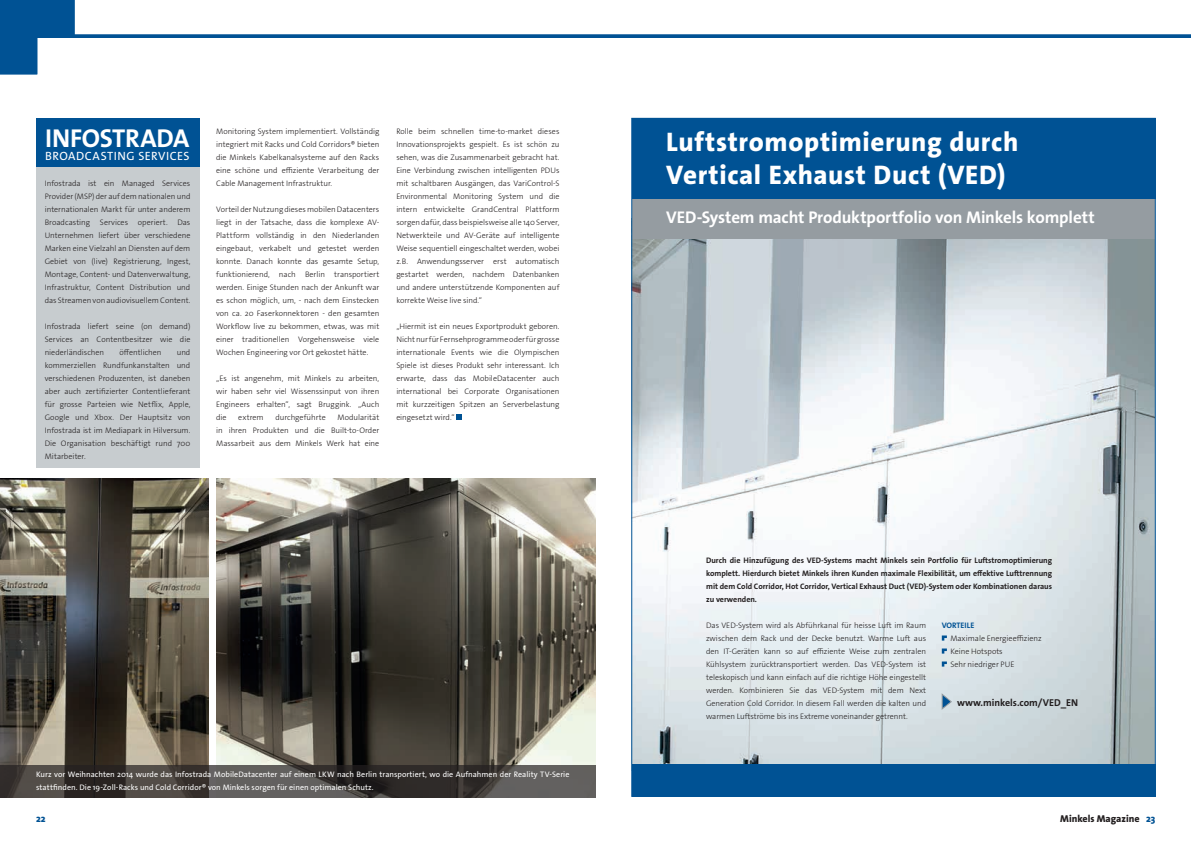
<style>
.page{position:relative;width:1191px;height:842px;background:#fff}
.page>*{position:absolute;margin:0;border:0;box-sizing:border-box;transform-origin:0 0}
.t1{font:800 27px/33px "The Sans Os F";letter-spacing:.025em;color:#fff}
.t2{font:700 26px "The Sans Os F";letter-spacing:-.01em;color:#fff}
.t3{font:700 17px "The Sans Os F";letter-spacing:-.01em;color:#fff}
.t4{font:12px "The Sans Os F";letter-spacing:.04em;color:#fff}
.t5{font:700 10px "The Sans Os F";color:#231f20}
.t6{font:800 10px "The Sans Os F";color:#231f20}
.t7{font:800 10px "The Sans Os F";color:#005294}
.t8{font:300 8px/13px "The Sans Os F";color:#231f20;text-align:justify}
.t9{font:700 8px/13px "The Sans Os F";color:#231f20;text-align:justify}
.t10{font:8px/13px "The Sans Os F";letter-spacing:.005em;color:#fff}
.t11{font:700 8px "The Sans Os F";color:#005294}
.s1{color:#005294}
</style>
<div class="page">
<svg style="left:0;top:0;width:1191px;height:74px"></svg>
<img style="left:216px;top:478px;width:379px;height:287px">
<img style="left:0;top:478px;width:208px;height:287px">
<svg style="left:0;top:765px;width:595px;height:32px;background:#464240"></svg>
<div style="left:36px;top:119px;width:163px;height:349px;background:#c7cccf"></div>
<div style="left:36px;top:119px;width:163px;height:48px;background:#005294"></div>
<img style="left:633px;top:238px;width:520px;height:526px">
<div style="left:632px;top:198px;width:523px;height:40px;background:#959ca1"></div>
<div style="left:632px;top:118px;width:523px;height:80px;background:#005294"></div>
<div style="left:632px;top:764px;width:523px;height:33px;background:#005294"></div>
<svg style="left:941px;top:635px;width:6px;height:6px"></svg>
<svg style="left:941px;top:648px;width:6px;height:6px"></svg>
<svg style="left:941px;top:661px;width:6px;height:6px"></svg>
<svg style="left:941px;top:693px;width:11px;height:17px"></svg>
<svg style="left:456px;top:414px;width:6px;height:6px"></svg>
<h2 class="t2" style="left:45px;top:121px;width:146px">INFOSTRADA</h2>
<h3 class="t4" style="left:45px;top:148px;width:146px">BROADCASTING SERVICES</h3>
<p class="t8" style="left:45px;top:176px;width:147px">Infostrada ist ein Managed Services Provider (MSP) der auf dem nationalen und internationalen Markt für unter anderem Broadcasting Services operiert. Das Unternehmen liefert über verschiedene Marken eine Vielzahl an Diensten auf dem Gebiet von (live) Registrierung, Ingest, Montage, Content- und Datenverwaltung, Infrastruktur, Content Distribution und das Streamen von audiovisuellem Content.</p>
<p class="t8" style="left:45px;top:319px;width:147px">Infostrada liefert seine (on demand)<br>Services an Contentbesitzer wie die niederländischen</p>
<p class="t8" style="left:119px;top:345px;width:44px">öffentlichen</p>
<p class="t8" style="left:45px;top:345px;width:147px;text-indent:132px">und kommerziellen Rundfunkanstalten und verschiedenen Produzenten, ist daneben aber auch zertifizierter Contentlieferant für grosse Parteien wie Netflix, Apple, Google und Xbox. Der Hauptsitz von Infostrada ist im Mediapark in Hilversum.<br>Die Organisation beschäftigt rund 700<br>Mitarbeiter.</p>
<p class="t8" style="left:216px;top:124px;width:165px">Monitoring System implementiert. Vollständig integriert mit Racks und Cold Corridors® bieten die Minkels Kabelkanalsysteme auf den Racks eine schöne und effiziente Verarbeitung der Cable Management Infrastruktur.</p>
<p class="t8" style="left:216px;top:202px;width:165px">Vorteil der Nutzung dieses mobilen Datacenters liegt in der Tatsache, dass die komplexe AV-Plattform vollständig in den Niederlanden eingebaut, verkabelt und getestet werden konnte. Danach konnte das gesamte Setup, funktionierend, nach Berlin transportiert werden. Einige Stunden nach der Ankunft war es schon möglich, um, - nach dem Einstecken von ca. 20 Faserkonnektoren - den gesamten Workflow live zu bekommen, etwas, was mit einer traditionellen Vorgehensweise viele Wochen Engineering vor Ort gekostet hätte.</p>
<p class="t8" style="left:216px;top:371px;width:165px">„Es ist angenehm, mit Minkels zu arbeiten, wir haben sehr viel Wissenssinput von ihren Engineers erhalten“, sagt Bruggink. „Auch die</p>
<p class="t8" style="left:238px;top:410px;width:27px">extrem</p>
<p class="t8" style="left:275px;top:410px;width:52px">durchgeführte</p>
<p class="t8" style="left:216px;top:410px;width:165px;text-indent:121px">Modularität in ihren Produkten und die Built-to-Order Massarbeit aus dem Minkels Werk hat eine</p>
<p class="t8" style="left:396px;top:124px;width:165px">Rolle beim schnellen time-to-market dieses Innovationsprojekts gespielt. Es ist schön zu sehen, was die Zusammenarbeit gebracht hat.<br>Eine Verbindung zwischen intelligenten PDUs mit schaltbaren Ausgängen, das VariControl-S Environmental Monitoring System und die intern entwickelte GrandCentral Plattform sorgen dafür, dass beispielsweise alle 140 Server, Netwerkteile und AV-Geräte auf intelligente Weise sequentiell eingeschaltet werden, wobei z.B. Anwendungsserver erst automatisch gestartet werden, nachdem Datenbanken und andere unterstützende Komponenten auf korrekte Weise live sind.“</p>
<p class="t8" style="left:396px;top:319px;width:165px">„Hiermit ist ein neues Exportprodukt geboren.<br>Nicht nur für Fernsehprogramme oder für grosse internationale Events wie die Olympischen Spiele ist dieses Produkt sehr interessant. Ich erwarte, dass das MobileDatacenter auch international bei Corporate Organisationen mit kurzzeitigen Spitzen an Serverbelastung eingesetzt wird.“</p>
<p class="t10" style="left:36px;top:768px;width:535px">Kurz vor Weihnachten 2014 wurde das Infostrada MobileDatacenter auf einem LKW nach Berlin transportiert, wo die Aufnahmen der Reality TV-Serie stattfinden. Die 19-Zoll-Racks und Cold Corridor® von Minkels sorgen für einen optimalen Schutz.</p>
<h1 class="t1" style="left:666px;top:126px;width:354px">Luftstromoptimierung durch<br>Vertical Exhaust Duct (VED)</h1>
<h3 class="t3" style="left:666px;top:207px;width:430px">VED-System macht Produktportfolio von Minkels komplett</h3>
<p class="t9" style="left:706px;top:553px;width:347px">Durch die Hinzufügung des VED-Systems macht Minkels sein Portfolio für Luftstromoptimierung komplett. Hierdurch bietet Minkels ihren Kunden maximale Flexibilität, um effektive Lufttrennung mit dem Cold Corridor, Hot Corridor, Vertical Exhaust Duct (VED)-System oder Kombinationen daraus zu verwenden.</p>
<p class="t8" style="left:706px;top:618px;width:221px">Das VED-System wird als Abführkanal für heisse Luft im Raum zwischen dem Rack und der Decke benutzt. Warme Luft aus den IT-Geräten kann so auf effiziente Weise zum zentralen Kühlsystem zurücktransportiert werden. Das VED-System ist teleskopisch und kann einfach auf die richtige Höhe eingestellt werden. Kombinieren Sie das VED-System mit dem Next Generation Cold Corridor. In diesem Fall werden die kalten und warmen Luftströme bis ins Extreme voneinander getrennt.</p>
<p class="t11" style="left:941px;top:620px;width:34px">VORTEILE</p>
<p class="t8" style="left:950px;top:631px;width:93px;text-align:left">Maximale Energieeffizienz<br>Keine Hotspots<br>Sehr niedriger PUE</p>
<p class="t5" style="left:957px;top:696px;width:123px">www.minkels.com/VED_EN</p>
<p class="t7" style="left:36px;top:812px;width:11px">22</p>
<p class="t6" style="left:1060px;top:812px;width:97px">Minkels Magazine <span class="s1">23</span></p>
</div>
